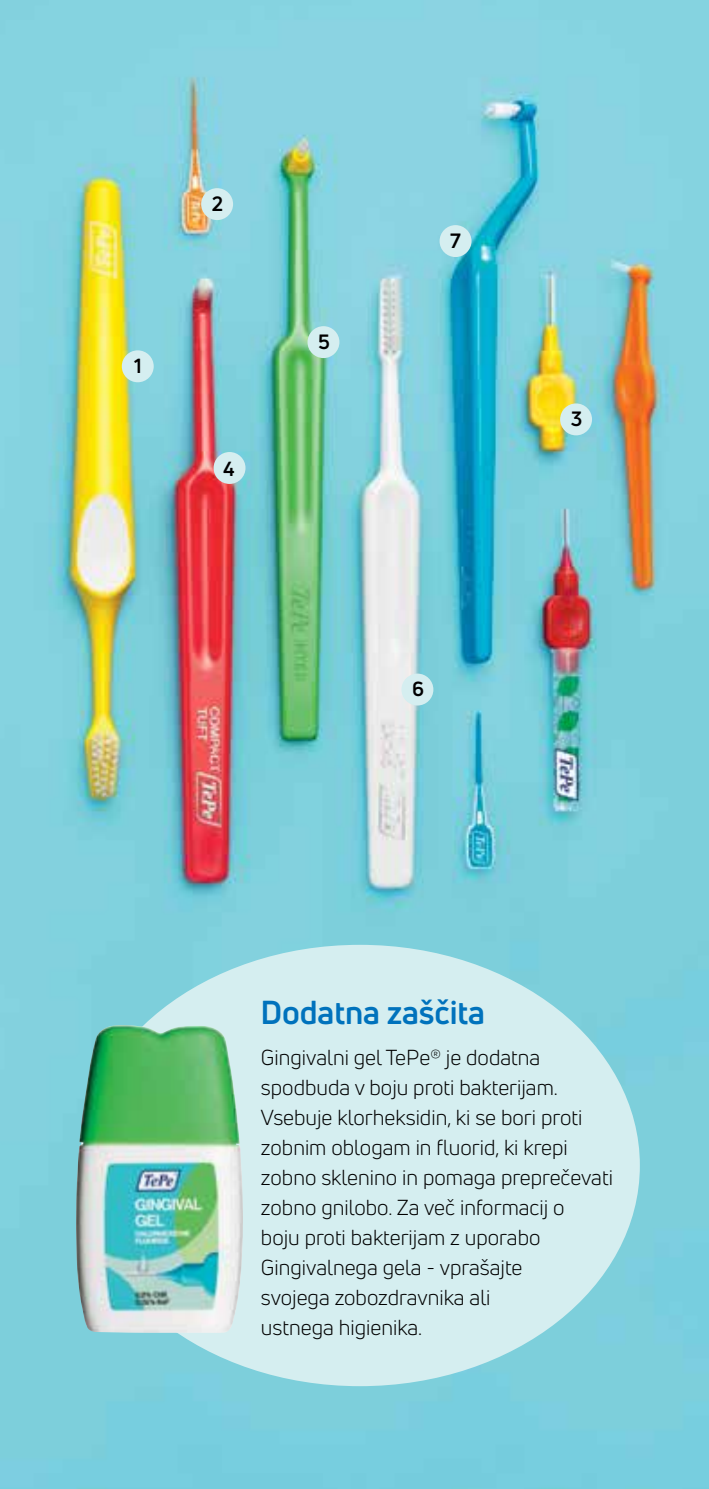
<style>
.page{position:relative;width:709px;height:1489px;background:#fff}
.page>*{position:absolute;margin:0;border:0;box-sizing:border-box;transform-origin:0 0}
.t1{font:700 32.5px "Uni Neue";letter-spacing:-.005em;color:#0072bc}
.t2{font:21.25px/30px "Uni Neue";color:#000}
.t3{font:700 20.25px "Uni Neue";color:#000}
.t4{font:700 20px "Uni Neue";color:#000}
</style>
<div class="page">
<img style="left:0;top:0;width:709px;height:1488px">
<div style="left:307px;top:326px;width:32px;height:32px;background:#d5eef0;border-radius:50%"></div>
<div style="left:122px;top:350px;width:32px;height:32px;background:#d5eef0;border-radius:50%"></div>
<div style="left:213px;top:452px;width:32px;height:32px;background:#d5eef0;border-radius:50%"></div>
<div style="left:401px;top:673px;width:32px;height:32px;background:#d5eef0;border-radius:50%"></div>
<div style="left:201px;top:188px;width:32px;height:32px;background:#d5eef0;border-radius:50%"></div>
<div style="left:439px;top:225px;width:32px;height:32px;background:#d5eef0;border-radius:50%"></div>
<div style="left:560px;top:403px;width:32px;height:32px;background:#d5eef0;border-radius:50%"></div>
<div style="left:80px;top:944px;width:560px;height:441px;background:#d5eef0;border-radius:50%"></div>
<img style="left:75px;top:1024px;width:168px;height:308px">
<p class="t4" style="left:134px;top:353px;width:9px">1</p>
<p class="t3" style="left:212px;top:191px;width:13px">2</p>
<p class="t4" style="left:223px;top:456px;width:13px">4</p>
<p class="t3" style="left:318px;top:329px;width:13px">5</p>
<p class="t3" style="left:450px;top:228px;width:12px">7</p>
<p class="t4" style="left:412px;top:676px;width:13px">6</p>
<p class="t3" style="left:570px;top:406px;width:13px">3</p>
<h1 class="t1" style="left:260px;top:991px;width:226px">Dodatna zaščita</h1>
<p class="t2" style="left:261px;top:1041px;width:353px">Gingivalni gel TePe® je dodatna spodbuda v boju proti bakterijam.<br>Vsebuje klorheksidin, ki se bori proti zobnim oblogam in fluorid, ki krepi zobno sklenino in pomaga preprečevati zobno gnilobo. Za več informacij o<br>boju proti bakterijam z uporabo<br>Gingivalnega gela - vprašajte<br>svojega zobozdravnika ali<br>ustnega higienika.</p>
</div>
